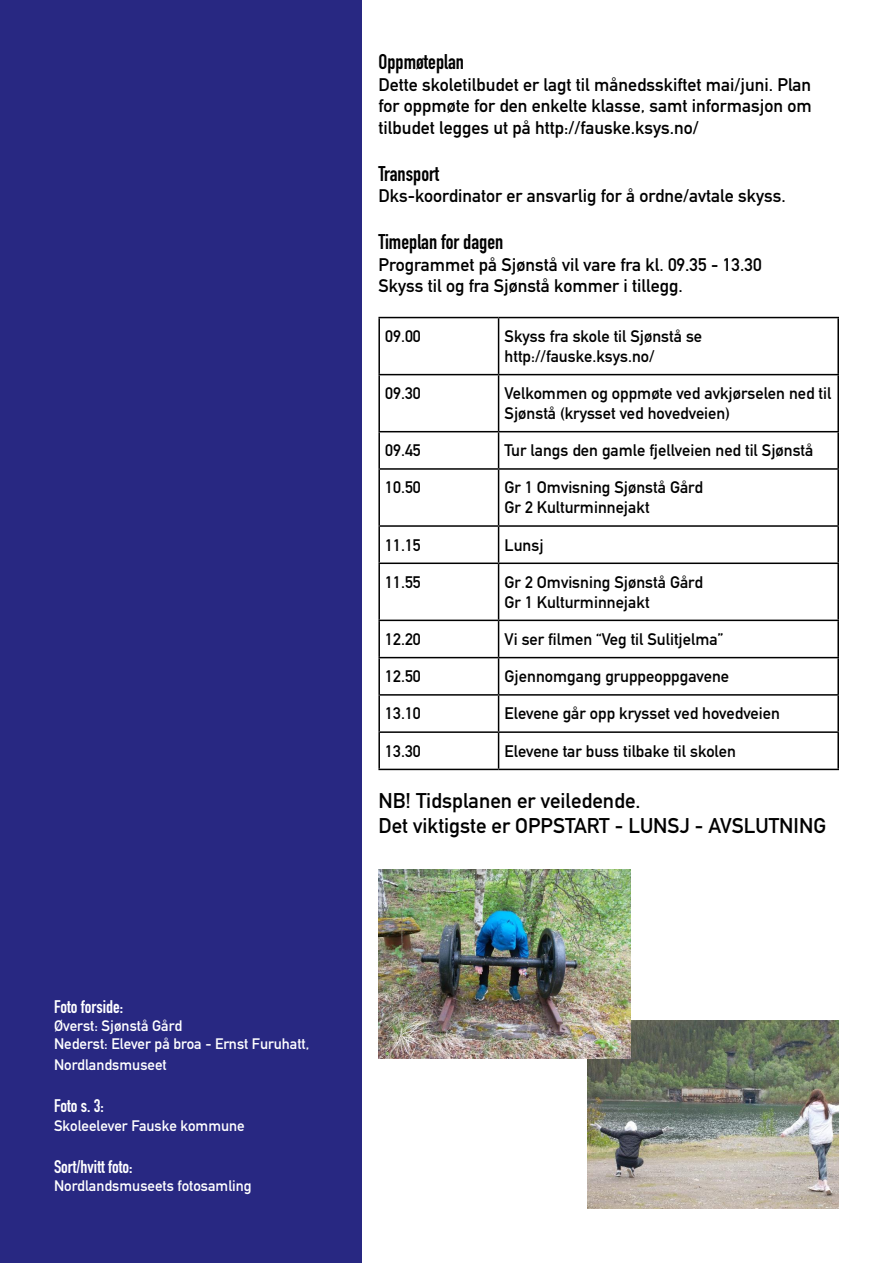
<style>
.page{position:relative;width:893px;height:1263px;background:#fff}
.page>*{position:absolute;margin:0;border:0;box-sizing:border-box;transform-origin:0 0}
.t1{font:21px/25.2px "DIN Mittelschrift Std";color:#000}
.t2{font:21px "DIN Engschrift Std";color:#000}
.t3{font:18px/21.6px "DIN Mittelschrift Std";color:#000;text-align:justify}
.t4{font:18px "DIN Engschrift Std";color:#fff}
.t5{font:16.5px/19.8px "DIN Mittelschrift Std";color:#000}
.t6{font:15px/18px "DIN Mittelschrift Std";color:#fff}
</style>
<div class="page">
<div style="left:0;top:0;width:361px;height:1263px;background:#282882"></div>
<img style="left:587px;top:1020px;width:252px;height:189px">
<hr style="left:378px;top:317px;width:121px;height:1px;background:#000">
<hr style="left:378px;top:318px;width:2px;height:56px;background:#000">
<hr style="left:499px;top:317px;width:340px;height:1px;background:#000">
<hr style="left:498px;top:318px;width:1px;height:56px;background:#000">
<hr style="left:837px;top:318px;width:2px;height:56px;background:#000">
<hr style="left:378px;top:374px;width:121px;height:1px;background:#000">
<hr style="left:378px;top:375px;width:2px;height:56px;background:#000">
<hr style="left:499px;top:374px;width:340px;height:1px;background:#000">
<hr style="left:498px;top:375px;width:1px;height:56px;background:#000">
<hr style="left:837px;top:375px;width:2px;height:56px;background:#000">
<hr style="left:378px;top:431px;width:121px;height:1px;background:#000">
<hr style="left:378px;top:432px;width:2px;height:36px;background:#000">
<hr style="left:499px;top:431px;width:340px;height:1px;background:#000">
<hr style="left:498px;top:432px;width:1px;height:36px;background:#000">
<hr style="left:837px;top:432px;width:2px;height:36px;background:#000">
<hr style="left:378px;top:468px;width:121px;height:2px;background:#000">
<hr style="left:378px;top:470px;width:2px;height:55px;background:#000">
<hr style="left:499px;top:468px;width:340px;height:2px;background:#000">
<hr style="left:498px;top:470px;width:1px;height:55px;background:#000">
<hr style="left:837px;top:470px;width:2px;height:55px;background:#000">
<hr style="left:378px;top:525px;width:121px;height:2px;background:#000">
<hr style="left:378px;top:527px;width:2px;height:35px;background:#000">
<hr style="left:499px;top:525px;width:340px;height:2px;background:#000">
<hr style="left:498px;top:527px;width:1px;height:35px;background:#000">
<hr style="left:837px;top:527px;width:2px;height:35px;background:#000">
<hr style="left:378px;top:562px;width:121px;height:2px;background:#000">
<hr style="left:378px;top:564px;width:2px;height:56px;background:#000">
<hr style="left:499px;top:562px;width:340px;height:2px;background:#000">
<hr style="left:498px;top:564px;width:1px;height:56px;background:#000">
<hr style="left:837px;top:564px;width:2px;height:56px;background:#000">
<hr style="left:378px;top:620px;width:121px;height:1px;background:#000">
<hr style="left:378px;top:621px;width:2px;height:36px;background:#000">
<hr style="left:499px;top:620px;width:340px;height:1px;background:#000">
<hr style="left:498px;top:621px;width:1px;height:36px;background:#000">
<hr style="left:837px;top:621px;width:2px;height:36px;background:#000">
<hr style="left:378px;top:657px;width:121px;height:1px;background:#000">
<hr style="left:378px;top:658px;width:2px;height:36px;background:#000">
<hr style="left:499px;top:657px;width:340px;height:1px;background:#000">
<hr style="left:498px;top:658px;width:1px;height:36px;background:#000">
<hr style="left:837px;top:658px;width:2px;height:36px;background:#000">
<hr style="left:378px;top:694px;width:121px;height:2px;background:#000">
<hr style="left:378px;top:696px;width:2px;height:35px;background:#000">
<hr style="left:499px;top:694px;width:340px;height:2px;background:#000">
<hr style="left:498px;top:696px;width:1px;height:35px;background:#000">
<hr style="left:837px;top:696px;width:2px;height:35px;background:#000">
<hr style="left:378px;top:731px;width:121px;height:2px;background:#000">
<hr style="left:378px;top:733px;width:2px;height:36px;background:#000">
<hr style="left:499px;top:731px;width:340px;height:2px;background:#000">
<hr style="left:498px;top:733px;width:1px;height:36px;background:#000">
<hr style="left:837px;top:733px;width:2px;height:36px;background:#000">
<hr style="left:378px;top:769px;width:121px;height:1px;background:#000">
<hr style="left:499px;top:769px;width:340px;height:1px;background:#000">
<img style="left:378px;top:870px;width:252px;height:188px">
<p class="t4" style="left:54px;top:996px;width:71px">Foto forside:</p>
<p class="t6" style="left:54px;top:1016px;width:257px">Øverst: Sjønstå Gård<br>Nederst: Elever på broa - Ernst Furuhatt,</p>
<p class="t6" style="left:54px;top:1056px;width:114px">Nordlandsmuseet</p>
<p class="t4" style="left:54px;top:1095px;width:51px">Foto s. 3:</p>
<p class="t6" style="left:54px;top:1117px;width:192px">Skoleelever Fauske kommune</p>
<p class="t4" style="left:54px;top:1156px;width:80px">Sort/hvitt foto:</p>
<p class="t6" style="left:54px;top:1177px;width:199px">Nordlandsmuseets fotosamling</p>
<p class="t2" style="left:378px;top:49px;width:87px">Oppmøteplan</p>
<p class="t3" style="left:378px;top:74px;width:435px">Dette skoletilbudet er lagt til månedsskiftet mai/juni. Plan for oppmøte for den enkelte klasse, samt informasjon om tilbudet legges ut på http://fauske.ksys.no/</p>
<p class="t2" style="left:378px;top:161px;width:62px">Transport</p>
<p class="t3" style="left:378px;top:185px;width:409px">Dks-koordinator er ansvarlig for å ordne/avtale skyss.</p>
<p class="t2" style="left:378px;top:229px;width:126px">Timeplan for dagen</p>
<p class="t3" style="left:378px;top:254px;width:385px">Programmet på Sjønstå vil vare fra kl. 09.35 - 13.30<br>Skyss til og fra Sjønstå kommer i tillegg.</p>
<p class="t5" style="left:385px;top:326px;width:37px">09.00</p>
<p class="t5" style="left:505px;top:326px;width:199px">Skyss fra skole til Sjønstå se http://fauske.ksys.no/</p>
<p class="t5" style="left:385px;top:384px;width:37px">09.30</p>
<p class="t5" style="left:505px;top:384px;width:328px">Velkommen og oppmøte ved avkjørselen ned til<br>Sjønstå (krysset ved hovedveien)</p>
<p class="t5" style="left:385px;top:441px;width:37px">09.45</p>
<p class="t5" style="left:505px;top:441px;width:310px">Tur langs den gamle fjellveien ned til Sjønstå</p>
<p class="t5" style="left:385px;top:478px;width:37px">10.50</p>
<p class="t5" style="left:505px;top:478px;width:200px">Gr 1 Omvisning Sjønstå Gård<br>Gr 2 Kulturminnejakt</p>
<p class="t5" style="left:385px;top:535px;width:37px">11.15</p>
<p class="t5" style="left:505px;top:535px;width:41px">Lunsj</p>
<p class="t5" style="left:385px;top:572px;width:37px">11.55</p>
<p class="t5" style="left:505px;top:572px;width:200px">Gr 2 Omvisning Sjønstå Gård<br>Gr 1 Kulturminnejakt</p>
<p class="t5" style="left:385px;top:629px;width:37px">12.20</p>
<p class="t5" style="left:505px;top:629px;width:220px">Vi ser filmen “Veg til Sulitjelma”</p>
<p class="t5" style="left:385px;top:666px;width:37px">12.50</p>
<p class="t5" style="left:505px;top:666px;width:226px">Gjennomgang gruppeoppgavene</p>
<p class="t5" style="left:385px;top:704px;width:37px">13.10</p>
<p class="t5" style="left:505px;top:704px;width:277px">Elevene går opp krysset ved hovedveien</p>
<p class="t5" style="left:385px;top:741px;width:37px">13.30</p>
<p class="t5" style="left:505px;top:741px;width:233px">Elevene tar buss tilbake til skolen</p>
<p class="t1" style="left:378px;top:788px;width:449px">NB! Tidsplanen er veiledende.<br>Det viktigste er OPPSTART - LUNSJ - AVSLUTNING</p>
</div>
